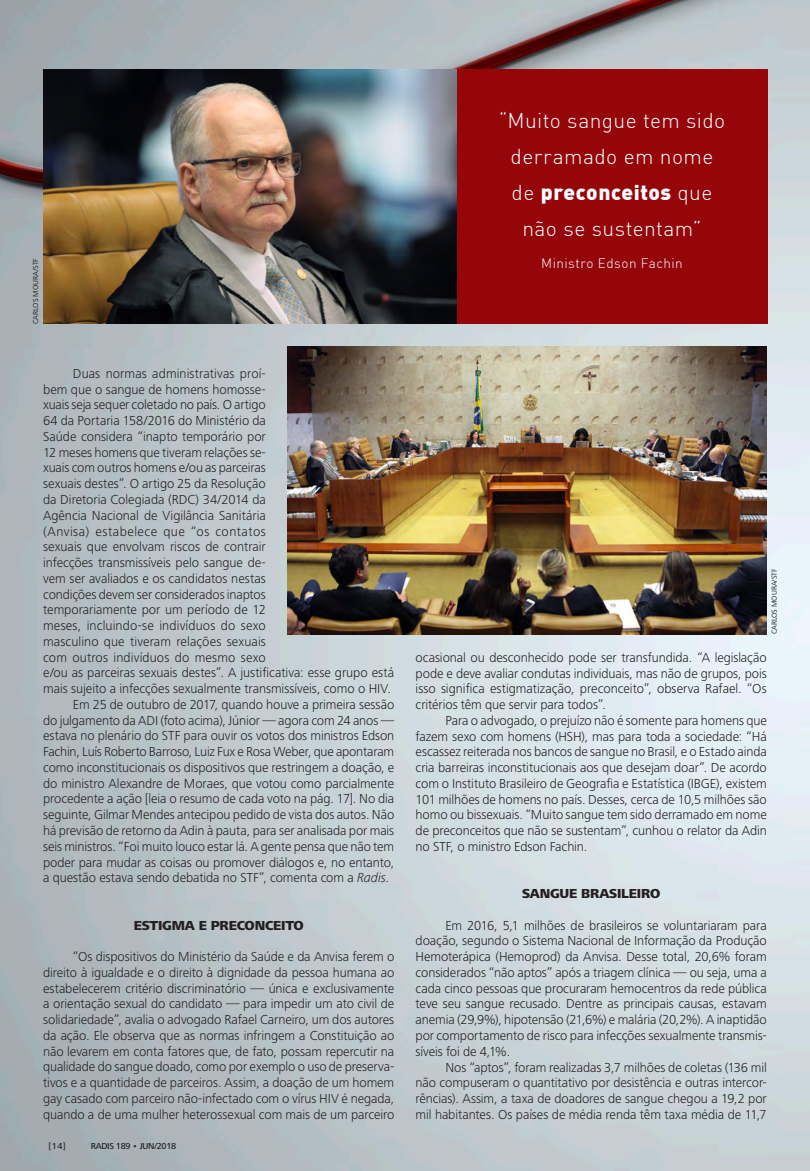
<style>
.page{position:relative;width:810px;height:1171px;background:#fff}
.page>*{position:absolute;margin:0;border:0;box-sizing:border-box;transform-origin:0 0}
.Corpo_-_2_col{font:300 21px/36px "DIN";letter-spacing:.02em;color:#fff;text-align:center}
.Corpo_-_2_col-2{font:900 21px "DIN";letter-spacing:.025em;color:#fff}
.Corpo_-_2_col-3{font:300 13.5px/15.8px "Frutiger Next LT";letter-spacing:-.005em;color:#231f20;text-align:justify}
.Entretítulo{font:800 13.5px "Frutiger Next LT";letter-spacing:-.015em;color:#231f20}
.Corpo_-_2_col-4{font:300 13.5px "DIN";letter-spacing:.035em;color:#fff}
.t1{font:500 9px "Frutiger Next LT";letter-spacing:-.03em;color:#231f20}
.Fotos_-_Crédito{font:7.5px "Frutiger Next LT";color:#231f20}
.s1{font-style:italic}
.s2{font-weight:300}
</style>
<div class="page">
<img style="left:0;top:0;width:809px;height:1170px">
<div style="left:456px;top:69px;width:311px;height:255px;background:#95060a"></div>
<img style="left:43px;top:69px;width:413px;height:255px">
<img style="left:287px;top:346px;width:479px;height:288px">
<p class="Fotos_-_Crédito" style="left:31px;top:324px;width:67px;rotate:-90deg">CARLOS MOURA/STF</p>
<p class="Corpo_-_2_col-3" style="left:43px;top:365px;width:352px;text-align:left;text-indent:30px">Duas normas administrativas proí-<br>bem que o sangue de homens homosse-<br>xuais seja sequer coletado no país. O artigo<br>64 da Portaria 158/2016 do Ministério da<br>Saúde considera “inapto temporário por<br>12 meses homens que tiveram relações se-<br>xuais com outros homens e/ou as parceiras<br>sexuais destes”. O artigo 25 da Resolução<br>da Diretoria Colegiada (RDC) 34/2014 da<br>Agência Nacional de Vigilância Sanitária<br>(Anvisa) estabelece que “os contatos<br>sexuais que envolvam riscos de contrair<br>infecções transmissíveis pelo sangue de-<br>vem ser avaliados e os candidatos nestas<br>condições devem ser considerados inaptos<br>temporariamente por um período de 12<br>meses, incluindo-se indivíduos do sexo<br>masculino que tiveram relações sexuais<br>com outros indivíduos do mesmo sexo<br>e/ou as parceiras sexuais destes”. A justificativa: esse grupo está mais sujeito a infecções sexualmente transmissíveis, como o HIV.</p>
<p class="Corpo_-_2_col-3" style="left:43px;top:696px;width:352px;text-indent:30px">Em 25 de outubro de 2017, quando houve a primeira sessão do julgamento da ADI (foto acima), Júnior — agora com 24 anos — estava no plenário do STF para ouvir os votos dos ministros Edson Fachin, Luís Roberto Barroso, Luiz Fux e Rosa Weber, que apontaram como inconstitucionais os dispositivos que restringem a doação, e do ministro Alexandre de Moraes, que votou como parcialmente procedente a ação [leia o resumo de cada voto na pág. 17]. No dia seguinte, Gilmar Mendes antecipou pedido de vista dos autos. Não há previsão de retorno da Adin à pauta, para ser analisada por mais seis ministros. “Foi muito louco estar lá. A gente pensa que não tem poder para mudar as coisas ou promover diálogos e, no entanto, a questão estava sendo debatida no STF”, comenta com a <span class="s1">Radis</span>.</p>
<p class="Entretítulo" style="left:134px;top:917px;width:171px">ESTIGMA E PRECONCEITO</p>
<p class="Corpo_-_2_col-3" style="left:43px;top:948px;width:352px;text-indent:30px">“Os dispositivos do Ministério da Saúde e da Anvisa ferem o direito à igualdade e o direito à dignidade da pessoa humana ao estabelecerem critério discriminatório — única e exclusivamente a orientação sexual do candidato — para impedir um ato civil de solidariedade”, avalia o advogado Rafael Carneiro, um dos autores da ação. Ele observa que as normas infringem a Constituição ao não levarem em conta fatores que, de fato, possam repercutir na qualidade do sangue doado, como por exemplo o uso de preserva&shy;tivos e a quantidade de parceiros. Assim, a doação de um homem gay casado com parceiro não-infectado com o vírus HIV é negada, quando a de uma mulher heterossexual com mais de um parceiro</p>
<p class="t1" style="left:48px;top:1141px;width:19px">[14]</p>
<p class="t1" style="left:91px;top:1141px;width:87px">RADIS 189 • JUN/2018</p>
<p class="Corpo_-_2_col" style="left:498px;top:102px;width:228px">“Muito sangue tem sido derramado em nome</p>
<p class="Corpo_-_2_col-2" style="left:511px;top:178px;width:202px"><span class="s2">de</span> preconceitos <span class="s2">que</span></p>
<p class="Corpo_-_2_col" style="left:522px;top:210px;width:181px">não se sustentam”</p>
<p class="Corpo_-_2_col-4" style="left:541px;top:254px;width:143px">Ministro Edson Fachin</p>
<p class="Fotos_-_Crédito" style="left:769px;top:634px;width:67px;rotate:-90deg">CARLOS MOURA/STF</p>
<p class="Corpo_-_2_col-3" style="left:415px;top:649px;width:352px">ocasional ou desconhecido pode ser transfundida. “A legislação pode e deve avaliar condutas individuais, mas não de grupos, pois isso significa estigmatização, preconceito”, observa Rafael. “Os critérios têm que servir para todos”.</p>
<p class="Corpo_-_2_col-3" style="left:415px;top:712px;width:352px;text-indent:30px">Para o advogado, o prejuízo não é somente para homens que fazem sexo com homens (HSH), mas para toda a sociedade: “Há escassez reiterada nos bancos de sangue no Brasil, e o Estado ainda cria barreiras inconstitucionais aos que desejam doar”. De acordo com o Instituto Brasileiro de Geografia e Estatística (IBGE), existem 101 milhões de homens no país. Desses, cerca de 10,5 milhões são homo ou bissexuais. “Muito sangue tem sido derramado em nome de preconceitos que não se sustentam”, cunhou o relator da Adin no STF, o ministro Edson Fachin.</p>
<p class="Entretítulo" style="left:521px;top:886px;width:140px">SANGUE BRASILEIRO</p>
<p class="Corpo_-_2_col-3" style="left:415px;top:917px;width:352px;text-indent:30px">Em 2016, 5,1 milhões de brasileiros se voluntariaram para doação, segundo o Sistema Nacional de Informação da Produção Hemoterápica (Hemoprod) da Anvisa. Desse total, 20,6% foram considerados “não aptos” após a triagem clínica — ou seja, uma a cada cinco pessoas que procuraram hemocentros da rede pública teve seu sangue recusado. Dentre as principais causas, estavam anemia (29,9%), hipotensão (21,6%) e malária (20,2%). A inaptidão por comportamento de risco para infecções sexualmente transmis&shy;síveis foi de 4,1%.</p>
<p class="Corpo_-_2_col-3" style="left:415px;top:1059px;width:352px;text-indent:30px">Nos “aptos”, foram realizadas 3,7 milhões de coletas (136 mil não compuseram o quantitativo por desistência e outras intercor&shy;rências). Assim, a taxa de doadores de sangue chegou a 19,2 por mil habitantes. Os países de média renda têm taxa média de 11,7</p>
</div>
